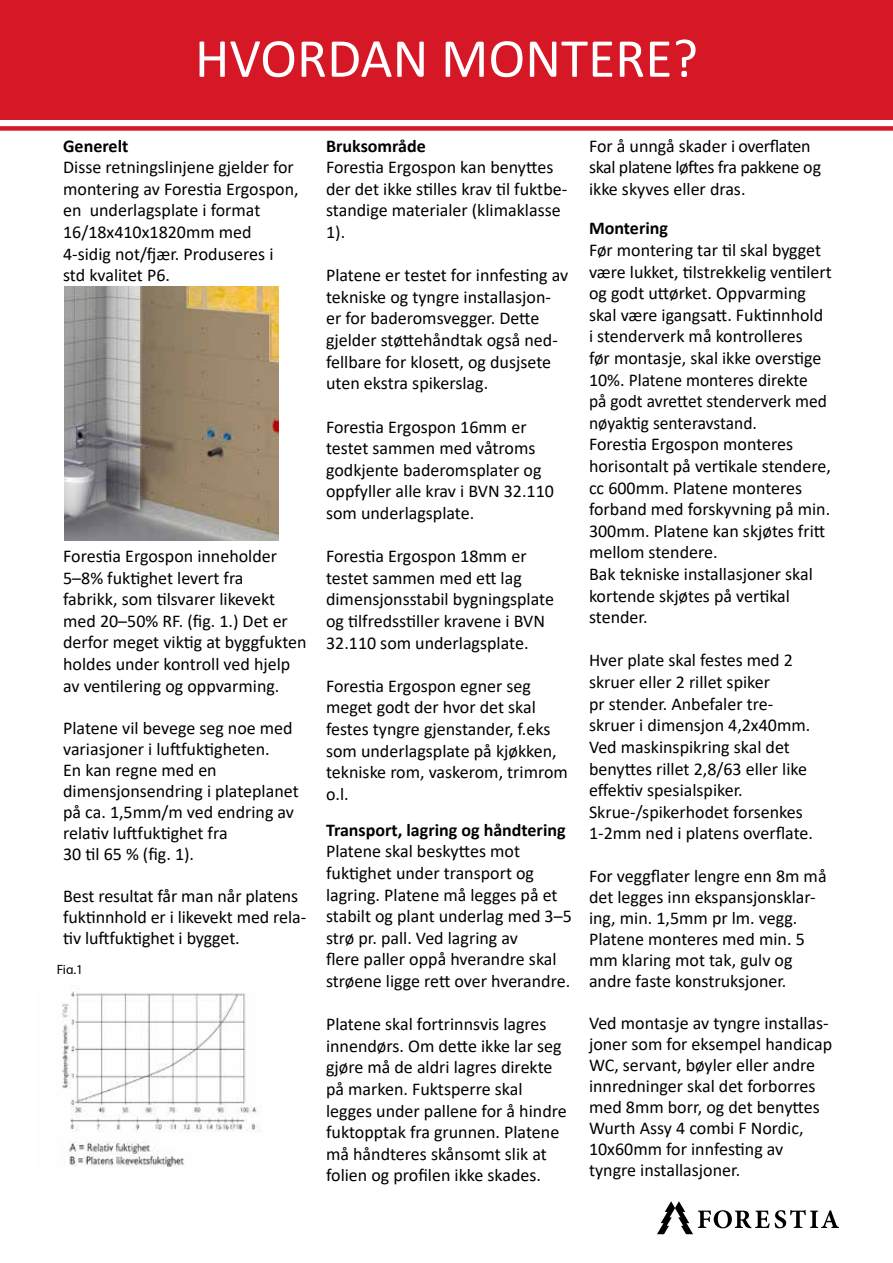
<style>
.page{position:relative;width:893px;height:1263px;background:#fff}
.page>*{position:absolute;margin:0;border:0;box-sizing:border-box;transform-origin:0 0}
.t1{font:55.5px "Calibri";color:#fff}
.t2{font:18px/21.6px "Calibri";color:#000}
.t3{font:18px/21.6px "Calibri";letter-spacing:-.02em;color:#000}
.t4{font:700 18px "Calibri";color:#000}
.t5{font:13.5px "Myriad Pro";color:#000}
</style>
<div class="page">
<img style="left:64px;top:286px;width:214px;height:255px">
<img style="left:62px;top:985px;width:199px;height:182px">
<div style="left:0;top:0;width:893px;height:120px;background:#d51726"></div>
<div style="left:0;top:126px;width:893px;height:5px;background:#d51726"></div>
<svg style="left:657px;top:1201px;width:182px;height:33px"></svg>
<h1 class="t1" style="left:195px;top:20px;width:505px">HVORDAN MONTERE?</h1>
<p class="t4" style="left:63px;top:133px;width:67px">Generelt</p>
<p class="t2" style="left:63px;top:156px;width:237px">Disse retningslinjene gjelder for montering av Forestia Ergospon, en underlagsplate i format<br>16/18x410x1820mm med<br>4-sidig not/fjær. Produseres i std kvalitet P6.</p>
<p class="t2" style="left:63px;top:545px;width:245px">Forestia Ergospon inneholder<br>5–8% fuktighet levert fra<br>fabrikk, som tilsvarer likevekt med 20–50% RF. (fig. 1.) Det er derfor meget viktig at byggfukten holdes under kontroll ved hjelp av ventilering og oppvarming.</p>
<p class="t2" style="left:63px;top:717px;width:237px;line-height:21px">Platene vil bevege seg noe med variasjoner i luftfuktigheten.<br>En kan regne med en dimensjonsendring i plateplanet på ca. 1,5mm/m ved endring av relativ luftfuktighet fra<br>30 til 65 % (fig. 1).</p>
<p class="t2" style="left:63px;top:885px;width:244px;line-height:21px">Best resultat får man når platens fuktinnhold er i likevekt med rela&shy;tiv luftfuktighet i bygget.</p>
<p class="t5" style="left:57px;top:961px;width:28px">Fig.1</p>
<p class="t4" style="left:326px;top:133px;width:101px">Bruksområde</p>
<p class="t2" style="left:326px;top:156px;width:243px">Forestia Ergospon kan benyttes der det ikke stilles krav til fuktbe&shy;standige materialer (klimaklasse<br>1).</p>
<p class="t2" style="left:326px;top:264px;width:244px">Platene er testet for innfesting av tekniske og tyngre installasjon&shy;er for baderomsvegger. Dette gjelder støttehåndtak også ned&shy;fellbare for klosett, og dusjsete uten ekstra spikerslag.</p>
<p class="t2" style="left:326px;top:415px;width:229px">Forestia Ergospon 16mm er testet sammen med våtroms godkjente baderomsplater og oppfyller alle krav i BVN 32.110 som underlagsplate.</p>
<p class="t2" style="left:326px;top:545px;width:229px">Forestia Ergospon 18mm er testet sammen med ett lag dimensjonsstabil bygningsplate og tilfredsstiller kravene i BVN<br>32.110 som underlagsplate.</p>
<p class="t2" style="left:326px;top:674px;width:243px">Forestia Ergospon egner seg meget godt der hvor det skal festes tyngre gjenstander, f.eks som underlagsplate på kjøkken, tekniske rom, vaskerom, trimrom o.l.</p>
<p class="t4" style="left:326px;top:817px;width:241px">Transport, lagring og håndtering</p>
<p class="t2" style="left:326px;top:840px;width:247px">Platene skal beskyttes mot fuktighet under transport og lagring. Platene må legges på et stabilt og plant underlag med 3–5 strø pr. pall. Ved lagring av<br>flere paller oppå hverandre skal strøene ligge rett over hverandre.</p>
<p class="t2" style="left:326px;top:1013px;width:242px">Platene skal fortrinnsvis lagres innendørs. Om dette ikke lar seg gjøre må de aldri lagres direkte på marken. Fuktsperre skal legges under pallene for å hindre fuktopptak fra grunnen. Platene må håndteres skånsomt slik at folien og profilen ikke skades.</p>
<p class="t3" style="left:589px;top:134px;width:234px">For å unngå skader i overflaten skal platene løftes fra pakkene og ikke skyves eller dras.</p>
<p class="t4" style="left:589px;top:216px;width:80px">Montering</p>
<p class="t2" style="left:589px;top:239px;width:244px">Før montering tar til skal bygget være lukket, tilstrekkelig ventilert og godt uttørket. Oppvarming skal være igangsatt. Fuktinnhold<br>i stenderverk må kontrolleres<br>før montasje, skal ikke overstige<br>10%. Platene monteres direkte<br>på godt avrettet stenderverk med nøyaktig senteravstand.<br>Forestia Ergospon monteres horisontalt på vertikale stendere, cc 600mm. Platene monteres forband med forskyvning på min.<br>300mm. Platene kan skjøtes fritt mellom stendere.<br>Bak tekniske installasjoner skal kortende skjøtes på vertikal stender.</p>
<p class="t2" style="left:589px;top:649px;width:226px">Hver plate skal festes med 2 skruer eller 2 rillet spiker<br>pr stender. Anbefaler tre&shy;skruer i dimensjon 4,2x40mm.<br>Ved maskinspikring skal det benyttes rillet 2,8/63 eller like effektiv spesialspiker.<br>Skrue-/spikerhodet forsenkes<br>1-2mm ned i platens overflate.</p>
<p class="t2" style="left:589px;top:865px;width:239px;line-height:21px">For veggflater lengre enn 8m må det legges inn ekspansjonsklar&shy;ing, min. 1,5mm pr lm. vegg.<br>Platene monteres med min. 5 mm klaring mot tak, gulv og andre faste konstruksjoner.</p>
<p class="t2" style="left:589px;top:1012px;width:245px;line-height:21px">Ved montasje av tyngre installas&shy;joner som for eksempel handicap<br>WC, servant, bøyler eller andre innredninger skal det forborres med 8mm borr, og det benyttes<br>Wurth Assy 4 combi F Nordic,<br>10x60mm for innfesting av tyngre installasjoner.</p>
</div>
